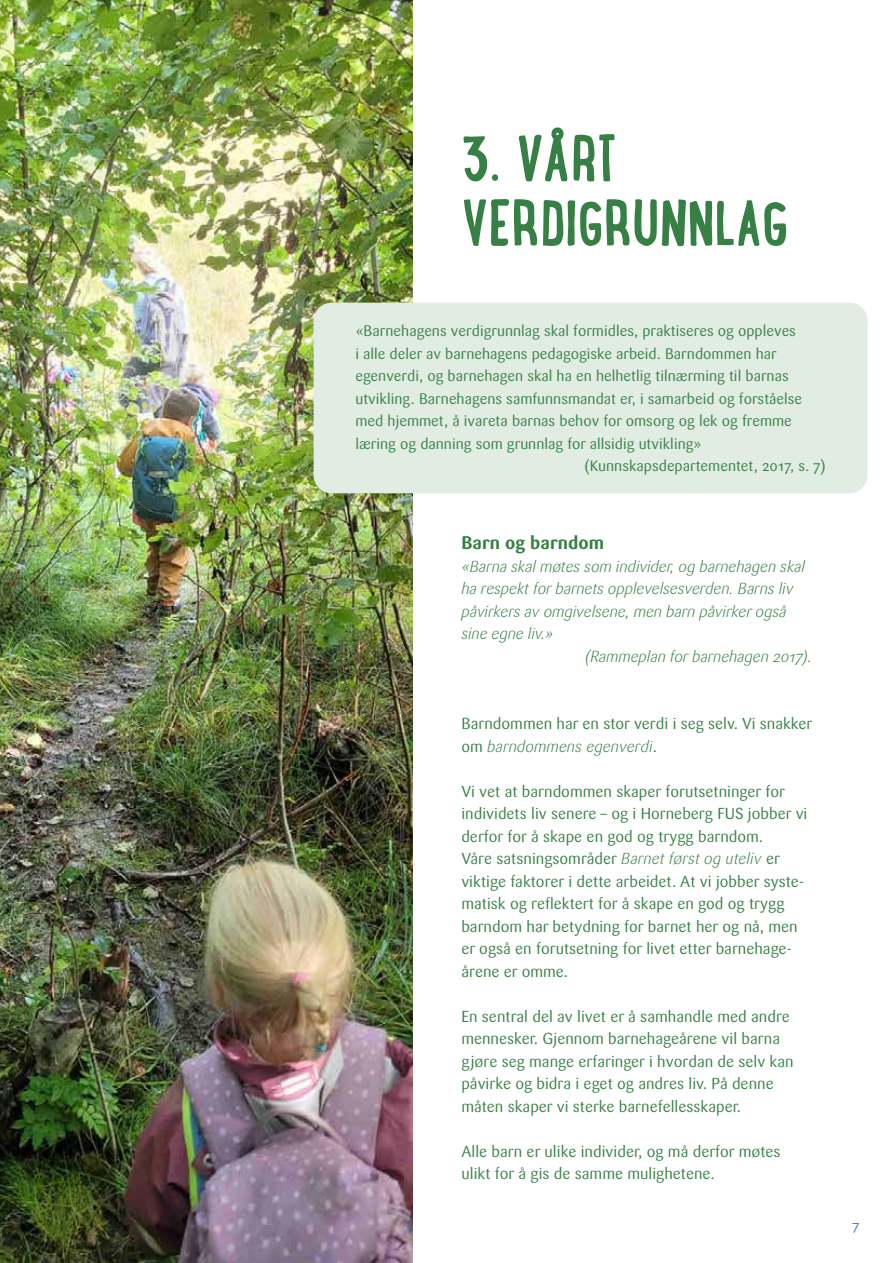
<style>
.page{position:relative;width:893px;height:1263px;background:#fff}
.page>*{position:absolute;margin:0;border:0;box-sizing:border-box;transform-origin:0 0}
.t1{font:700 69px/64.5px "Lunch Box";color:#378045}
.t2{font:700 18px "Sari OT";color:#378045}
.t3{font:15.75px/22.5px "Sari OT";color:#378045}
.t4{font:italic 300 15.75px "Sari OT";letter-spacing:-.01em;color:#378045}
.t5{font:15px "Sari OT";color:#378045}
.t6{font:13.5px "Raleway";color:#0783c6}
.s1{font-weight:300;font-style:italic}
</style>
<div class="page">
<img style="left:0;top:0;width:413px;height:1263px">
<div style="left:314px;top:303px;width:553px;height:190px;background:#e1ece3;border-radius:18px"></div>
<h1 class="t1" style="left:461px;top:124px;width:329px">3. VÅRT<br>VERDIGRUNNLAG</h1>
<p class="t5" style="left:355px;top:321px;width:442px">«Barnehagens verdigrunnlag skal formidles, praktiseres og oppleves</p>
<p class="t5" style="left:355px;top:344px;width:423px">i alle deler av barnehagens pedagogiske arbeid. Barndommen har</p>
<p class="t5" style="left:355px;top:366px;width:435px">egenverdi, og barnehagen skal ha en helhetlig tilnærming til barnas</p>
<p class="t5" style="left:355px;top:389px;width:448px">utvikling. Barnehagens samfunnsmandat er, i samarbeid og forståelse</p>
<p class="t5" style="left:355px;top:411px;width:438px">med hjemmet, å ivareta barnas behov for omsorg og lek og fremme</p>
<p class="t5" style="left:355px;top:434px;width:348px">læring og danning som grunnlag for allsidig utvikling»</p>
<p class="t5" style="left:584px;top:456px;width:243px">(Kunnskapsdepartementet, 2017, s. 7)</p>
<p class="t2" style="left:461px;top:531px;width:144px">Barn og barndom</p>
<p class="t4" style="left:461px;top:556px;width:345px">«Barna skal møtes som individer, og barnehagen skal</p>
<p class="t4" style="left:461px;top:578px;width:334px">ha respekt for barnets opplevelsesverden. Barns liv</p>
<p class="t4" style="left:461px;top:601px;width:327px">påvirkers av omgivelsene, men barn påvirker også</p>
<p class="t4" style="left:461px;top:623px;width:94px">sine egne liv.»</p>
<p class="t4" style="left:585px;top:646px;width:229px">(Rammeplan for barnehagen 2017).</p>
<p class="t3" style="left:461px;top:712px;width:353px">Barndommen har en stor verdi i seg selv. Vi snakker om <span class="s1">barndommens egenverdi</span>.</p>
<p class="t3" style="left:461px;top:780px;width:348px">Vi vet at barndommen skaper forutsetninger for individets liv senere – og i Horneberg FUS jobber vi derfor for å skape en god og trygg barndom.<br>Våre satsningsområder <span class="s1">Barnet først og uteliv</span> er viktige faktorer i dette arbeidet. At vi jobber syste&shy;matisk og reflektert for å skape en god og trygg barndom har betydning for barnet her og nå, men er også en forutsetning for livet etter barnehage&shy;årene er omme.</p>
<p class="t3" style="left:461px;top:1005px;width:334px">En sentral del av livet er å samhandle med andre mennesker. Gjennom barnehageårene vil barna gjøre seg mange erfaringer i hvordan de selv kan påvirke og bidra i eget og andres liv. På denne måten skaper vi sterke barnefellesskaper.</p>
<p class="t3" style="left:461px;top:1140px;width:321px">Alle barn er ulike individer, og må derfor møtes ulikt for å gis de samme mulighetene.</p>
<p class="t6" style="left:852px;top:1218px;width:9px">7</p>
</div>
